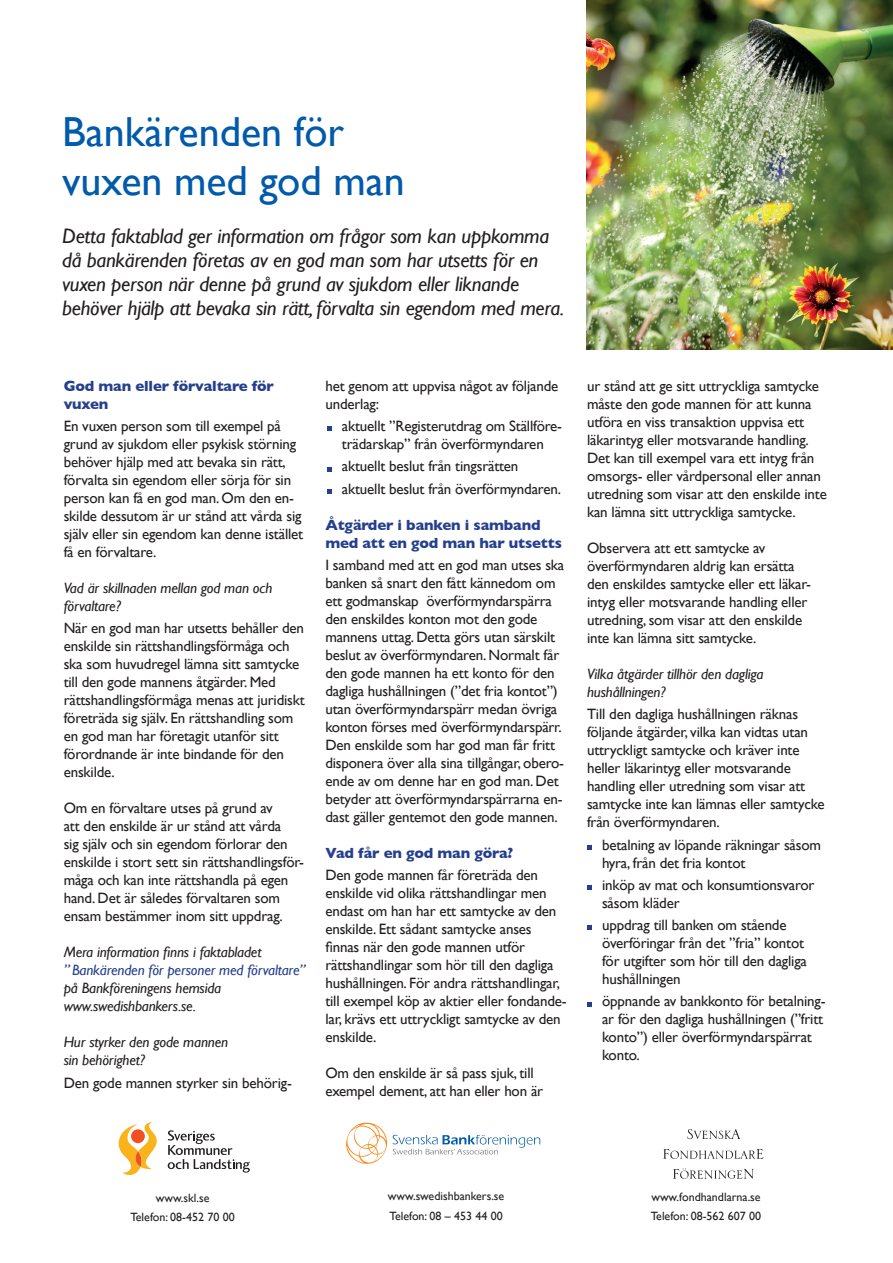
<style>
.page{position:relative;width:893px;height:1263px;background:#fff}
.page>*{position:absolute;margin:0;border:0;box-sizing:border-box;transform-origin:0 0}
.t1{font:42px/49.5px "Gill Sans";color:#015aaa}
.t2{font:italic 21px/24px "Gill Sans";letter-spacing:-.015em;color:#231f20}
.t3{font:15px/18px "Gill Sans";letter-spacing:-.01em;color:#231f20}
.t4{font:italic 15px/18px "Gill Sans";letter-spacing:-.01em;color:#231f20}
.t5{font:700 15px/18px "Gill Sans";letter-spacing:-.01em;color:#253f8e}
.t6{font:italic 15px "Gill Sans";letter-spacing:-.01em;color:#253f8e}
.t7{font:12px/19.5px "Gill Sans";color:#231f20}
</style>
<div class="page">
<svg style="left:327px;top:427px;width:4px;height:4px"></svg>
<svg style="left:327px;top:467px;width:4px;height:4px"></svg>
<svg style="left:327px;top:489px;width:4px;height:5px"></svg>
<svg style="left:587px;top:845px;width:4px;height:4px"></svg>
<svg style="left:587px;top:885px;width:4px;height:5px"></svg>
<svg style="left:587px;top:925px;width:4px;height:5px"></svg>
<svg style="left:587px;top:1002px;width:4px;height:4px"></svg>
<img style="left:586px;top:0;width:307px;height:350px">
<svg style="left:346px;top:1123px;width:194px;height:41px"></svg>
<svg style="left:118px;top:1122px;width:39px;height:53px"></svg>
<svg style="left:168px;top:1130px;width:82px;height:42px"></svg>
<img style="left:663px;top:1129px;width:101px;height:50px">
<h1 class="t1" style="left:62px;top:107px;width:344px">Bankärenden för vuxen med god man</h1>
<p class="t2" style="left:62px;top:224px;width:503px">Detta faktablad ger information om frågor som kan uppkomma då bankärenden företas av en god man som har utsetts för en vuxen person när denne på grund av sjukdom eller liknande behöver hjälp att bevaka sin rätt, förvalta sin egendom med mera.</p>
<p class="t5" style="left:64px;top:377px;width:212px">God man eller förvaltare för vuxen</p>
<p class="t3" style="left:64px;top:417px;width:241px">En vuxen person som till exempel på grund av sjukdom eller psykisk störning behöver hjälp med att bevaka sin rätt, förvalta sin egendom eller sörja för sin person kan få en god man. Om den en&shy;skilde dessutom är ur stånd att vårda sig själv eller sin egendom kan denne istället få en förvaltare.</p>
<p class="t4" style="left:64px;top:579px;width:210px">Vad är skillnaden mellan god man och förvaltare?</p>
<p class="t3" style="left:64px;top:619px;width:243px">När en god man har utsetts behåller den enskilde sin rättshandlingsförmåga och ska som huvudregel lämna sitt samtycke till den gode mannens åtgärder. Med rättshandlingsförmåga menas att juridiskt företräda sig själv. En rättshandling som en god man har företagit utanför sitt förordnande är inte bindande för den enskilde.</p>
<p class="t3" style="left:64px;top:799px;width:242px">Om en förvaltare utses på grund av<br>att den enskilde är ur stånd att vårda<br>sig själv och sin egendom förlorar den enskilde i stort sett sin rättshandlingsför&shy;måga och kan inte rättshandla på egen hand. Det är således förvaltaren som ensam bestämmer inom sitt uppdrag.</p>
<p class="t4" style="left:64px;top:943px;width:199px">Mera information finns i faktabladet</p>
<p class="t6" style="left:64px;top:962px;width:243px">” Bankärenden för personer med förvaltare”</p>
<p class="t4" style="left:64px;top:979px;width:159px">på Bankföreningens hemsida www.swedishbankers.se.</p>
<p class="t4" style="left:64px;top:1033px;width:166px">Hur styrker den gode mannen sin behörighet?</p>
<p class="t3" style="left:64px;top:1073px;width:230px">Den gode mannen styrker sin behörig-</p>
<p class="t3" style="left:325px;top:377px;width:234px">het genom att uppvisa något av följande underlag:</p>
<p class="t3" style="left:342px;top:417px;width:222px">aktuellt ”Registerutdrag om Ställföre&shy;trädarskap” från överförmyndaren</p>
<p class="t3" style="left:342px;top:455px;width:221px;line-height:22.2px">aktuellt beslut från tingsrätten aktuellt beslut från överförmyndaren.</p>
<p class="t5" style="left:325px;top:516px;width:238px">Åtgärder i banken i samband med att en god man har utsetts</p>
<p class="t3" style="left:325px;top:556px;width:240px">I samband med att en god man utses ska banken så snart den fått kännedom om ett godmanskap överförmyndarspärra den enskildes konton mot den gode mannens uttag. Detta görs utan särskilt beslut av överförmyndaren. Normalt får den gode mannen ha ett konto för den dagliga hushållningen (”det fria kontot”) utan överförmyndarspärr medan övriga konton förses med överförmyndarspärr.<br>Den enskilde som har god man får fritt disponera över alla sina tillgångar, obero&shy;ende av om denne har en god man. Det betyder att överförmyndarspärrarna en&shy;dast gäller gentemot den gode mannen.</p>
<p class="t5" style="left:325px;top:844px;width:189px">Vad får en god man göra?</p>
<p class="t3" style="left:325px;top:866px;width:243px">Den gode mannen får företräda den enskilde vid olika rättshandlingar men endast om han har ett samtycke av den enskilde. Ett sådant samtycke anses finnas när den gode mannen utför rättshandlingar som hör till den dagliga hushållningen. För andra rättshandlingar, till exempel köp av aktier eller fondande&shy;lar, krävs ett uttryckligt samtycke av den enskilde.</p>
<p class="t3" style="left:325px;top:1064px;width:219px">Om den enskilde är så pass sjuk, till exempel dement, att han eller hon är</p>
<p class="t3" style="left:587px;top:377px;width:241px">ur stånd att ge sitt uttryckliga samtycke måste den gode mannen för att kunna utföra en viss transaktion uppvisa ett läkarintyg eller motsvarande handling.<br>Det kan till exempel vara ett intyg från omsorgs- eller vårdpersonal eller annan utredning som visar att den enskilde inte kan lämna sitt uttryckliga samtycke.</p>
<p class="t3" style="left:587px;top:539px;width:225px">Observera att ett samtycke av överförmyndaren aldrig kan ersätta den enskildes samtycke eller ett läkar&shy;intyg eller motsvarande handling eller utredning, som visar att den enskilde inte kan lämna sitt samtycke.</p>
<p class="t4" style="left:587px;top:665px;width:178px">Vilka åtgärder tillhör den dagliga hushållningen?</p>
<p class="t3" style="left:587px;top:705px;width:239px">Till den dagliga hushållningen räknas följande åtgärder, vilka kan vidtas utan uttryckligt samtycke och kräver inte heller läkarintyg eller motsvarande handling eller utredning som visar att samtycke inte kan lämnas eller samtycke från överförmyndaren.</p>
<p class="t3" style="left:602px;top:835px;width:221px">betalning av löpande räkningar såsom hyra, från det fria kontot</p>
<p class="t3" style="left:602px;top:875px;width:214px">inköp av mat och konsumtionsvaror såsom kläder</p>
<p class="t3" style="left:602px;top:916px;width:206px">uppdrag till banken om stående överföringar från det ”fria” kontot för utgifter som hör till den dagliga hushållningen</p>
<p class="t3" style="left:602px;top:992px;width:225px">öppnande av bankkonto för betalning&shy;ar för den dagliga hushållningen (”fritt konto”) eller överförmyndarspärrat konto.</p>
<p class="t7" style="left:388px;top:1186px;width:118px">www.swedishbankers.se<br>Telefon: 08 – 453 44 00</p>
<p class="t7" style="left:130px;top:1188px;width:106px;text-align:center">www.skl.se<br>Telefon: 08-452 70 00</p>
<p class="t7" style="left:651px;top:1187px;width:112px">www.fondhandlarna.se<br>Telefon: 08-562 607 00</p>
</div>
